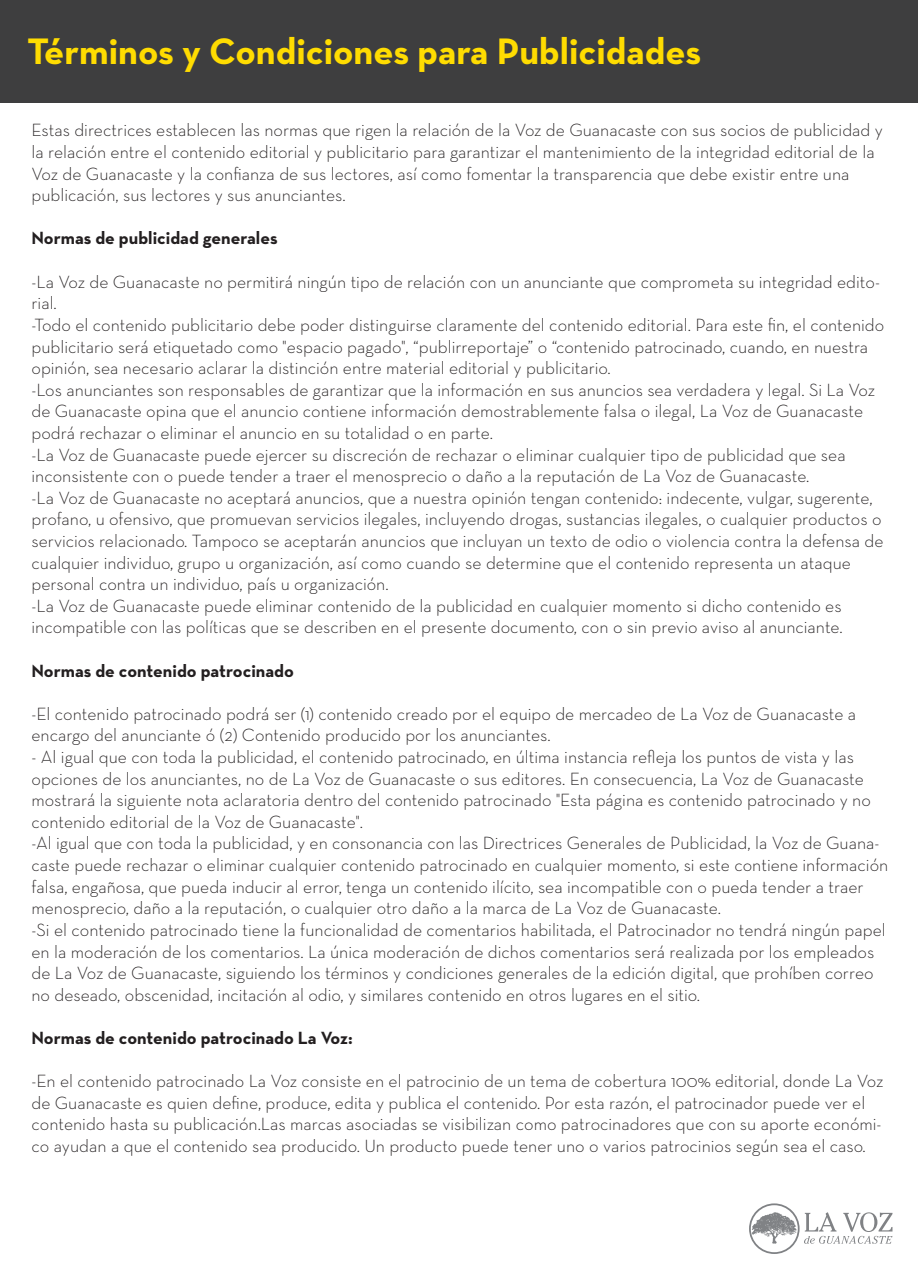
<style>
.page{position:relative;width:918px;height:1284px;background:#fff}
.page>*{position:absolute;margin:0;border:0;box-sizing:border-box;transform-origin:0 0}
.t1{font:700 37.5px "Neutra Text";color:#ffdc01}
.t2{font:300 18px/21.6px "Neutra Text";color:#231f20}
.t3{font:700 18px "Neutra Text";color:#231f20}
</style>
<div class="page">
<div style="left:0;top:0;width:918px;height:103px;background:#3e3e3f"></div>
<svg style="left:749px;top:1203px;width:144px;height:51px"></svg>
<h1 class="t1" style="left:27px;top:28px;width:676px">Términos y Condiciones para Publicidades</h1>
<p class="t2" style="left:32px;top:119px;width:853px">Estas directrices establecen las normas que rigen la relación de la Voz de Guanacaste con sus socios de publicidad y la relación entre el contenido editorial y publicitario para garantizar el mantenimiento de la integridad editorial de la Voz de Guanacaste y la confianza de sus lectores, así como fomentar la transparencia que debe existir entre una publicación, sus lectores y sus anunciantes.</p>
<p class="t3" style="left:32px;top:227px;width:248px">Normas de publicidad generales</p>
<p class="t2" style="left:32px;top:270px;width:854px">-La Voz de Guanacaste no permitirá ningún tipo de relación con un anunciante que comprometa su integridad edito&shy;rial.<br>-Todo el contenido publicitario debe poder distinguirse claramente del contenido editorial. Para este fin, el contenido publicitario será etiquetado como "espacio pagado", “publirreportaje” o “contenido patrocinado, cuando, en nuestra opinión, sea necesario aclarar la distinción entre material editorial y publicitario.<br>-Los anunciantes son responsables de garantizar que la información en sus anuncios sea verdadera y legal. Si La Voz de Guanacaste opina que el anuncio contiene información demostrablemente falsa o ilegal, La Voz de Guanacaste podrá rechazar o eliminar el anuncio en su totalidad o en parte.<br>-La Voz de Guanacaste puede ejercer su discreción de rechazar o eliminar cualquier tipo de publicidad que sea inconsistente con o puede tender a traer el menosprecio o daño a la reputación de La Voz de Guanacaste.<br>-La Voz de Guanacaste no aceptará anuncios, que a nuestra opinión tengan contenido: indecente, vulgar, sugerente, profano, u ofensivo, que promuevan servicios ilegales, incluyendo drogas, sustancias ilegales, o cualquier productos o servicios relacionado. Tampoco se aceptarán anuncios que incluyan un texto de odio o violencia contra la defensa de cualquier individuo, grupo u organización, así como cuando se determine que el contenido representa un ataque personal contra un individuo, país u organización.<br>-La Voz de Guanacaste puede eliminar contenido de la publicidad en cualquier momento si dicho contenido es incompatible con las políticas que se describen en el presente documento, con o sin previo aviso al anunciante.</p>
<p class="t3" style="left:32px;top:659px;width:264px">Normas de contenido patrocinado</p>
<p class="t2" style="left:32px;top:702px;width:826px">-El contenido patrocinado podrá ser (1) contenido creado por el equipo de mercadeo de La Voz de Guanacaste a encargo del anunciante ó (2) Contenido producido por los anunciantes.</p>
<p class="t2" style="left:32px;top:745px;width:858px">- Al igual que con toda la publicidad, el contenido patrocinado, en última instancia refleja los puntos de vista y las opciones de los anunciantes, no de La Voz de Guanacaste o sus editores. En consecuencia, La Voz de Guanacaste mostrará la siguiente nota aclaratoria dentro del contenido patrocinado "Esta página es contenido patrocinado y no contenido editorial de la Voz de Guanacaste".<br>-Al igual que con toda la publicidad, y en consonancia con las Directrices Generales de Publicidad, la Voz de Guana&shy;caste puede rechazar o eliminar cualquier contenido patrocinado en cualquier momento, si este contiene información falsa, engañosa, que pueda inducir al error, tenga un contenido ilícito, sea incompatible con o pueda tender a traer menosprecio, daño a la reputación, o cualquier otro daño a la marca de La Voz de Guanacaste.<br>-Si el contenido patrocinado tiene la funcionalidad de comentarios habilitada, el Patrocinador no tendrá ningún papel en la moderación de los comentarios. La única moderación de dichos comentarios será realizada por los empleados de La Voz de Guanacaste, siguiendo los términos y condiciones generales de la edición digital, que prohíben correo no deseado, obscenidad, incitación al odio, y similares contenido en otros lugares en el sitio.</p>
<p class="t3" style="left:32px;top:1026px;width:323px">Normas de contenido patrocinado La Voz:</p>
<p class="t2" style="left:32px;top:1069px;width:853px">-En el contenido patrocinado La Voz consiste en el patrocinio de un tema de cobertura 100% editorial, donde La Voz de Guanacaste es quien define, produce, edita y publica el contenido. Por esta razón, el patrocinador puede ver el contenido hasta su publicación.Las marcas asociadas se visibilizan como patrocinadores que con su aporte económi&shy;co ayudan a que el contenido sea producido. Un producto puede tener uno o varios patrocinios según sea el caso.</p>
</div>
